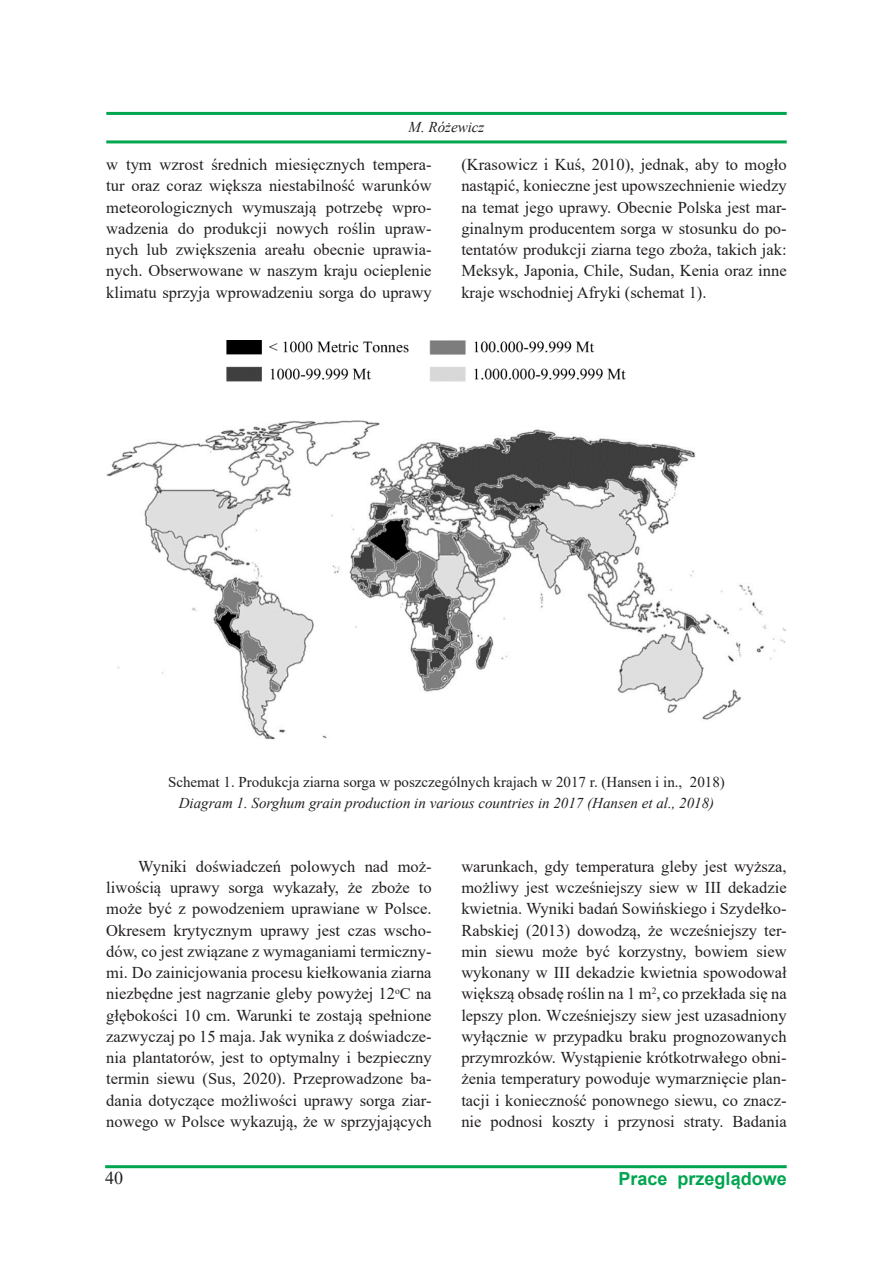
<style>
.page{position:relative;width:893px;height:1263px;background:#fff}
.page>*{position:absolute;margin:0;border:0;box-sizing:border-box;transform-origin:0 0}
.t1{font:700 18px "Arial";color:#00a54f}
.t2{font:18px "Times New Roman";color:#231f20}
.Normalny{font:16.5px/21.3px "Times New Roman";color:#231f20;text-align:justify}
.Normalny-2{font:italic 15px "Times New Roman";color:#231f20}
.Normalny-3{font:15px "Times New Roman";color:#231f20}
</style>
<div class="page">
<hr style="left:106px;top:112px;width:681px;height:3px;background:#00a54f">
<hr style="left:106px;top:140px;width:681px;height:3px;background:#00a54f">
<hr style="left:105px;top:1165px;width:682px;height:3px;background:#00a54f">
<img style="left:107px;top:340px;width:679px;height:399px">
<p class="Normalny-2" style="left:409px;top:117px;width:77px">M. Różewicz</p>
<p class="Normalny" style="left:106px;top:153px;width:327px">w tym wzrost średnich miesięcznych tempera&shy;tur oraz coraz większa niestabilność warunków meteorologicznych wymuszają potrzebę wpro&shy;wadzenia do produkcji nowych roślin upraw&shy;nych lub zwiększenia areału obecnie uprawia&shy;nych. Obserwowane w naszym kraju ocieplenie klimatu sprzyja wprowadzeniu sorga do uprawy</p>
<p class="Normalny" style="left:461px;top:153px;width:327px">(Krasowicz i Kuś, 2010), jednak, aby to mogło nastąpić, konieczne jest upowszechnienie wiedzy na temat jego uprawy. Obecnie Polska jest mar&shy;ginalnym producentem sorga w stosunku do po&shy;tentatów produkcji ziarna tego zboża, takich jak:<br>Meksyk, Japonia, Chile, Sudan, Kenia oraz inne kraje wschodniej Afryki (schemat 1).</p>
<p class="Normalny-3" style="left:168px;top:771px;width:558px">Schemat 1. Produkcja ziarna sorga w poszczególnych krajach w 2017 r. (Hansen i in., 2018)</p>
<p class="Normalny-2" style="left:179px;top:793px;width:537px">Diagram 1. Sorghum grain production in various countries in 2017 (Hansen et al., 2018)</p>
<p class="Normalny" style="left:106px;top:855px;width:327px;text-indent:32px">Wyniki doświadczeń polowych nad moż&shy;liwością uprawy sorga wykazały, że zboże to może być z powodzeniem uprawiane w Polsce.<br>Okresem krytycznym uprawy jest czas wscho&shy;dów, co jest związane z wymaganiami termiczny&shy;mi. Do zainicjowania procesu kiełkowania ziarna niezbędne jest nagrzanie gleby powyżej 12<sup>o</sup>C na głębokości 10 cm. Warunki te zostają spełnione zazwyczaj po 15 maja. Jak wynika z doświadcze&shy;nia plantatorów, jest to optymalny i bezpieczny termin siewu (Sus, 2020). Przeprowadzone ba&shy;dania dotyczące możliwości uprawy sorga ziar&shy;nowego w Polsce wykazują, że w sprzyjających</p>
<p class="Normalny" style="left:461px;top:855px;width:327px">warunkach, gdy temperatura gleby jest wyższa, możliwy jest wcześniejszy siew w III dekadzie kwietnia. Wyniki badań Sowińskiego i Szydełko-Rabskiej (2013) dowodzą, że wcześniejszy ter&shy;min siewu może być korzystny, bowiem siew wykonany w III dekadzie kwietnia spowodował większą obsadę roślin na 1 m<sup>2</sup>, co przekłada się na lepszy plon. Wcześniejszy siew jest uzasadniony wyłącznie w przypadku braku prognozowanych przymrozków. Wystąpienie krótkotrwałego obni&shy;żenia temperatury powoduje wymarznięcie plan&shy;tacji i konieczność ponownego siewu, co znacz&shy;nie podnosi koszty i przynosi straty. Badania</p>
<p class="t2" style="left:105px;top:1165px;width:19px">40</p>
<p class="t1" style="left:619px;top:1166px;width:170px">Prace przeglądowe</p>
</div>
